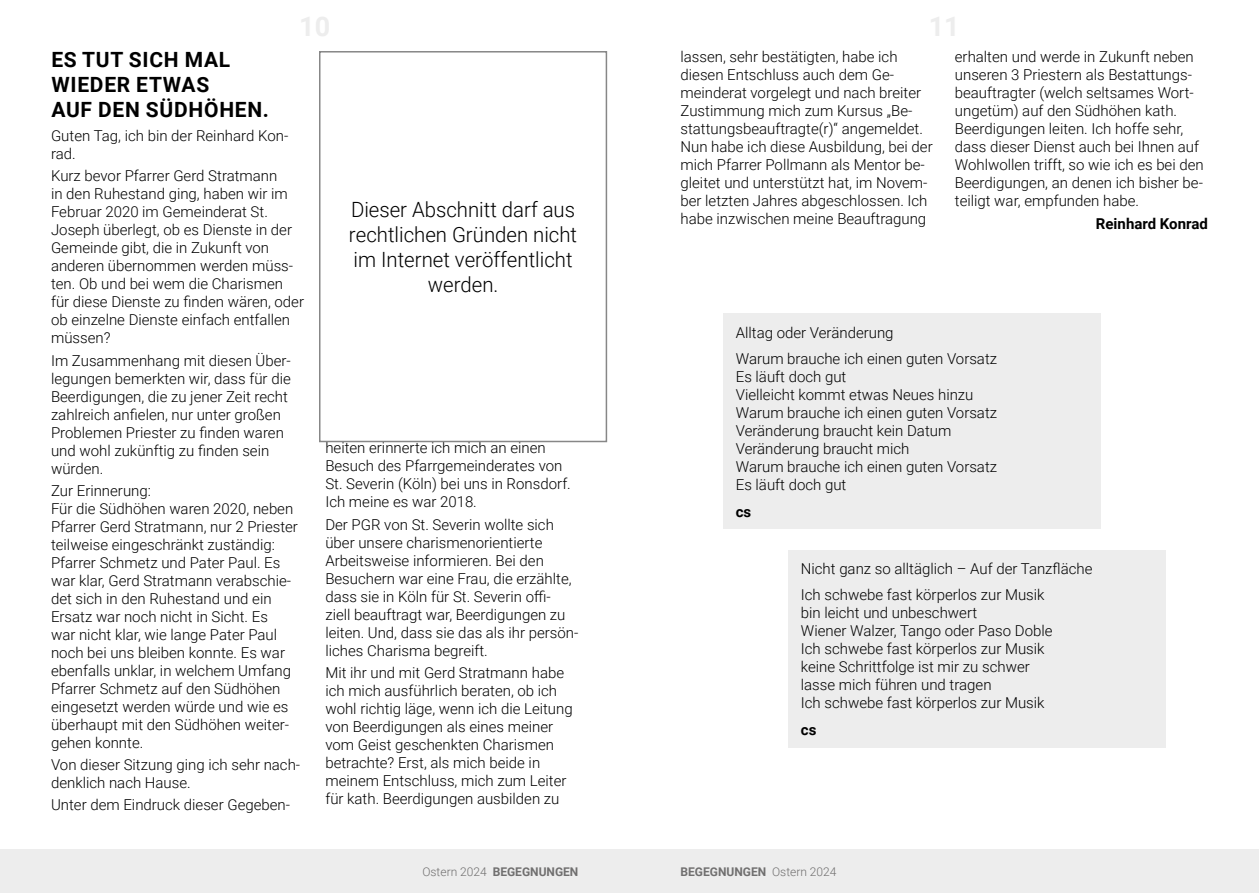
<style>
.page{position:relative;width:1259px;height:893px;background:#fff}
.page>*{position:absolute;margin:0;border:0;box-sizing:border-box;transform-origin:0 0}
.t1{font:300 21px/25.2px "Roboto";color:#000;text-align:center}
.t2{font:700 21px/25.2px "Roboto";letter-spacing:.035em;color:#000}
.t3{font:300 15px/18px "Roboto";color:#000}
.t4{font:700 15px "Roboto";color:#000}
.t5{font:700 12px "Roboto";color:#706f6f}
.t6{font:300 12px "Roboto";color:#706f6f}
.s1{font-weight:300}
</style>
<div class="page">
<div style="left:629px;top:850px;width:630px;height:43px;background:#ededed"></div>
<div style="left:0;top:850px;width:629px;height:43px;background:#ededed"></div>
<div style="left:723px;top:313px;width:377px;height:216px;background:#ededed"></div>
<div style="left:788px;top:550px;width:377px;height:197px;background:#ededed"></div>
<div style="left:319px;top:51px;width:288px;height:391px;border:2px solid #878787"></div>
<h1 class="t2" style="left:51px;top:46px;width:219px">ES TUT SICH MAL<br>WIEDER ETWAS<br>AUF DEN SÜDHÖHEN.</h1>
<p class="t3" style="left:51px;top:126px;width:239px">Guten Tag, ich bin der Reinhard Kon&shy;rad.</p>
<p class="t3" style="left:51px;top:167px;width:255px">Kurz bevor Pfarrer Gerd Stratmann<br>in den Ruhestand ging, haben wir im<br>Februar 2020 im Gemeinderat St.<br>Joseph überlegt, ob es Dienste in der<br>Gemeinde gibt, die in Zukunft von anderen übernommen werden müss&shy;ten. Ob und bei wem die Charismen für diese Dienste zu finden wären, oder ob einzelne Dienste einfach entfallen müssen?</p>
<p class="t3" style="left:51px;top:351px;width:241px">Im Zusammenhang mit diesen Über&shy;legungen bemerkten wir, dass für die<br>Beerdigungen, die zu jener Zeit recht zahlreich anfielen, nur unter großen<br>Problemen Priester zu finden waren und wohl zukünftig zu finden sein würden.</p>
<p class="t3" style="left:51px;top:481px;width:248px">Zur Erinnerung:<br>Für die Südhöhen waren 2020, neben<br>Pfarrer Gerd Stratmann, nur 2 Priester teilweise eingeschränkt zuständig:<br>Pfarrer Schmetz und Pater Paul. Es war klar, Gerd Stratmann verabschie&shy;det sich in den Ruhestand und ein<br>Ersatz war noch nicht in Sicht. Es<br>war nicht klar, wie lange Pater Paul noch bei uns bleiben konnte. Es war ebenfalls unklar, in welchem Umfang<br>Pfarrer Schmetz auf den Südhöhen eingesetzt werden würde und wie es überhaupt mit den Südhöhen weiter&shy;gehen konnte.</p>
<p class="t3" style="left:51px;top:755px;width:251px">Von dieser Sitzung ging ich sehr nach&shy;denklich nach Hause.</p>
<p class="t3" style="left:51px;top:796px;width:241px">Unter dem Eindruck dieser Gegeben-</p>
<h1 class="t1" style="left:349px;top:196px;width:230px">Dieser Abschnitt darf aus rechtlichen Gründen nicht im Internet veröffentlicht werden.</h1>
<p class="t3" style="left:325px;top:439px;width:247px">heiten erinnerte ich mich an einen<br>Besuch des Pfarrgemeinderates von<br>St. Severin (Köln) bei uns in Ronsdorf.<br>Ich meine es war 2018.</p>
<p class="t3" style="left:325px;top:515px;width:254px">Der PGR von St. Severin wollte sich über unsere charismenorientierte Arbeitsweise informieren. Bei den Besuchern war eine Frau, die erzählte, dass sie in Köln für St. Severin offi&shy;ziell beauftragt war, Beerdigungen zu leiten. Und, dass sie das als ihr persön&shy;liches Charisma begreift.</p>
<p class="t3" style="left:325px;top:663px;width:249px">Mit ihr und mit Gerd Stratmann habe ich mich ausführlich beraten, ob ich wohl richtig läge, wenn ich die Leitung von Beerdigungen als eines meiner vom Geist geschenkten Charismen betrachte? Erst, als mich beide in meinem Entschluss, mich zum Leiter für kath. Beerdigungen ausbilden zu</p>
<p class="t6" style="left:422px;top:861px;width:66px">Ostern 2017</p>
<p class="t5" style="left:422px;top:861px;width:157px"><span class="s1">Ostern 2024</span> BEGEGNUNGEN</p>
<p class="t3" style="left:680px;top:47px;width:254px">lassen, sehr bestätigten, habe ich diesen Entschluss auch dem Ge&shy;meinderat vorgelegt und nach breiter Zustimmung mich zum Kursus „Be&shy;stattungsbeauftragte(r)“ angemeldet.<br>Nun habe ich diese Ausbildung, bei der mich Pfarrer Pollmann als Mentor be&shy;gleitet und unterstützt hat, im Novem&shy;ber letzten Jahres abgeschlossen. Ich habe inzwischen meine Beauftragung</p>
<p class="t3" style="left:955px;top:47px;width:250px">erhalten und werde in Zukunft neben unseren 3 Priestern als Bestattungs&shy;beauftragter (welch seltsames Wort&shy;ungetüm) auf den Südhöhen kath.<br>Beerdigungen leiten. Ich hoffe sehr, dass dieser Dienst auch bei Ihnen auf Wohlwollen trifft, so wie ich es bei den Beerdigungen, an denen ich bisher be&shy;teiligt war, empfunden habe.</p>
<p class="t4" style="left:1096px;top:213px;width:113px">Reinhard Konrad</p>
<p class="t3" style="left:736px;top:318px;width:263px;line-height:26.5px">Alltag oder Veränderung<br>Warum brauche ich einen guten Vorsatz</p>
<p class="t3" style="left:736px;top:367px;width:263px">Es läuft doch gut<br>Vielleicht kommt etwas Neues hinzu<br>Warum brauche ich einen guten Vorsatz<br>Veränderung braucht kein Datum<br>Veränderung braucht mich<br>Warum brauche ich einen guten Vorsatz<br>Es läuft doch gut</p>
<p class="t4" style="left:736px;top:501px;width:17px">cs</p>
<p class="t3" style="left:801px;top:555px;width:293px;line-height:26.5px">Nicht ganz so alltäglich – Auf der Tanzfläche<br>Ich schwebe fast körperlos zur Musik</p>
<p class="t3" style="left:801px;top:603px;width:253px">bin leicht und unbeschwert<br>Wiener Walzer, Tango oder Paso Doble Ich schwebe fast körperlos zur Musik keine Schrittfolge ist mir zu schwer lasse mich führen und tragen<br>Ich schwebe fast körperlos zur Musik</p>
<p class="t4" style="left:801px;top:719px;width:17px">cs</p>
<p class="t5" style="left:680px;top:863px;width:157px">BEGEGNUNGEN <span class="s1">Ostern 2024</span></p>
</div>
